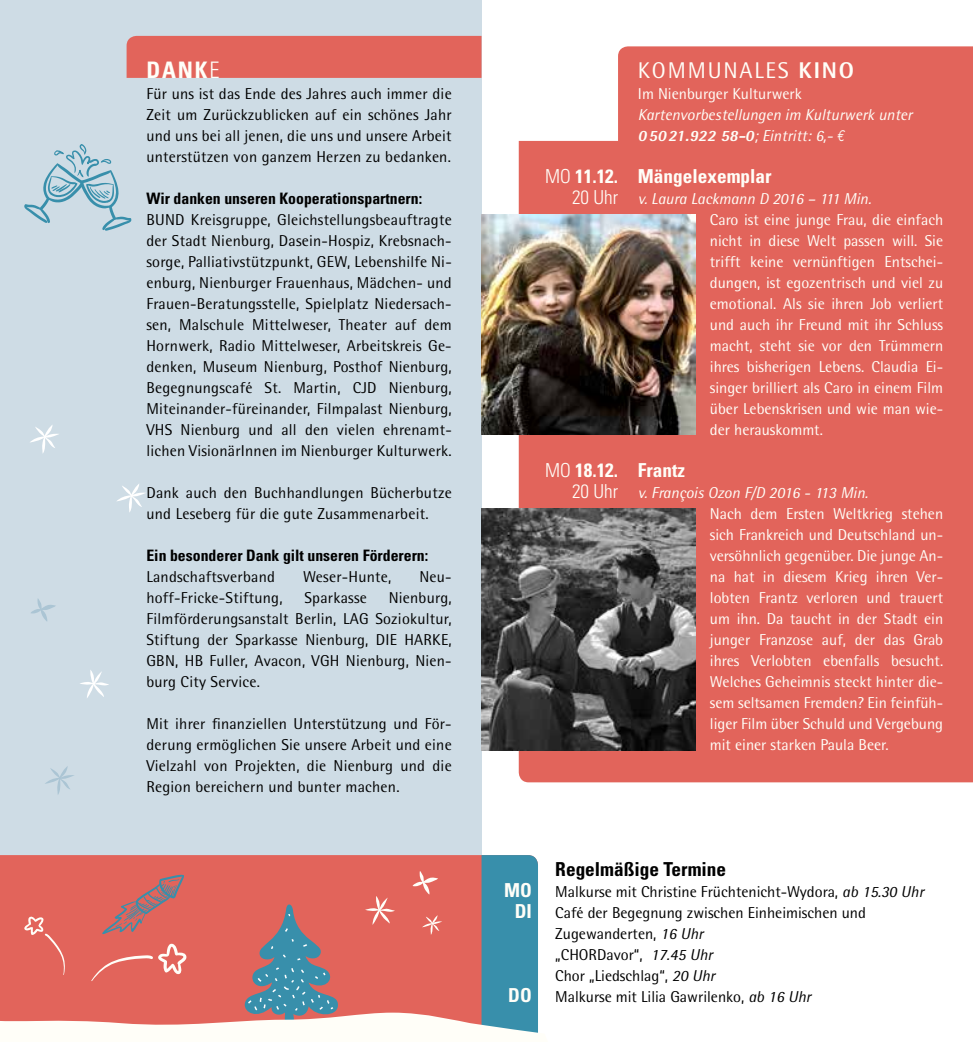
<style>
.page{position:relative;width:973px;height:1042px;background:#fff}
.page>*{position:absolute;margin:0;border:0;box-sizing:border-box;transform-origin:0 0}
.t1{font:300 condensed 22.75px "Univers";letter-spacing:.08em;color:#fff}
.t2{font:22.75px "AT Rotis Semi Sans";letter-spacing:.08em;color:#fffef8}
.t3{font:700 condensed 22.75px "Univers";color:#fffef8}
.t4{font:700 condensed 19.25px/21px "Univers";color:#fffef8;text-align:center}
.t5{font:300 condensed 19.25px/21px "Univers";color:#fffef8;text-align:right}
.t6{font:700 condensed 19.25px "Univers";color:#000}
.t7{font:15.75px/21px "AT Rotis Semi Sans";letter-spacing:.015em;color:#000;text-align:justify}
.t8{font:15.75px/21px "AT Rotis Semi Sans";color:#fffef8;text-align:justify}
.t9{font:italic 15.75px/21px "AT Rotis Semi Sans";color:#fffef8}
.t10{font:700 condensed 15.75px "Univers";color:#000}
.t11{font:15.75px "AT Rotis Semi Sans";color:#fff}
.s1{font-weight:300}
.s2{font-weight:700}
.s3{font-weight:800}
.s4{font-family:"Euro Mono"}
.s5{font-style:italic}
</style>
<div class="page">
<div style="left:0;top:0;width:481px;height:1042px;background:#cedce5"></div>
<div style="left:518px;top:141px;width:454px;height:641px;background:#e2645b"></div>
<img style="left:481px;top:214px;width:213px;height:221px">
<img style="left:481px;top:509px;width:213px;height:241px">
<div style="left:618px;top:46px;width:354px;height:105px;background:#e2645b"></div>
<div style="left:126px;top:36px;width:355px;height:42px;background:#e2645b"></div>
<svg style="left:80px;top:670px;width:29px;height:28px"></svg>
<svg style="left:30px;top:425px;width:29px;height:28px"></svg>
<svg style="left:45px;top:766px;width:29px;height:28px"></svg>
<svg style="left:117px;top:484px;width:29px;height:28px"></svg>
<svg style="left:31px;top:599px;width:25px;height:22px"></svg>
<svg style="left:24px;top:144px;width:108px;height:87px"></svg>
<svg style="left:0;top:855px;width:538px;height:187px;background:#cb7d7b"></svg>
<h1 class="t3" style="left:146px;top:56px;width:75px">DANK<span class="s1">E</span></h1>
<p class="t7" style="left:146px;top:83px;width:307px">Für uns ist das Ende des Jahres auch immer die Zeit um Zurückzublicken auf ein schönes Jahr und uns bei all jenen, die uns und unsere Arbeit unterstützen von ganzem Herzen zu bedanken.</p>
<p class="t10" style="left:146px;top:189px;width:277px">Wir danken unseren Kooperationspartnern:</p>
<p class="t7" style="left:146px;top:209px;width:307px">BUND Kreisgruppe, Gleichstellungsbeauftragte der Stadt Nienburg, Dasein-Hospiz, Krebsnach&shy;sorge, Palliativstützpunkt, GEW, Lebenshilfe Ni&shy;enburg, Nienburger Frauenhaus, Mädchen- und Frauen-Beratungsstelle, Spielplatz Niedersach&shy;sen, Malschule Mittelweser, Theater auf dem Hornwerk, Radio Mittelweser, Arbeitskreis Ge&shy;denken, Museum Nienburg, Posthof Nienburg, Begegnungscafé St. Martin, CJD Nienburg, Miteinander-füreinander, Filmpalast Nienburg, VHS Nienburg und all den vielen ehrenamt&shy;lichen VisionärInnen im Nienburger Kulturwerk.</p>
<p class="t7" style="left:146px;top:482px;width:307px">Dank auch den Buchhandlungen Bücherbutze und Leseberg für die gute Zusammenarbeit.</p>
<p class="t10" style="left:146px;top:546px;width:283px">Ein besonderer Dank gilt unseren Förderern:</p>
<p class="t7" style="left:146px;top:566px;width:130px">Landschaftsverband</p>
<p class="t7" style="left:303px;top:566px;width:90px">Weser-Hunte,</p>
<p class="t7" style="left:419px;top:566px;width:34px">Neu-</p>
<p class="t7" style="left:146px;top:587px;width:138px">hoff-Fricke-Stiftung,</p>
<p class="t7" style="left:304px;top:587px;width:64px">Sparkasse</p>
<p class="t7" style="left:146px;top:587px;width:307px;text-indent:242px">Nienburg, Filmförderungsanstalt Berlin, LAG Soziokultur, Stiftung der Sparkasse Nienburg, DIE HARKE, GBN, HB Fuller, Avacon, VGH Nienburg, Nien&shy;burg City Service.</p>
<p class="t7" style="left:146px;top:713px;width:307px">Mit ihrer finanziellen Unterstützung und För&shy;derung ermöglichen Sie unsere Arbeit und eine Vielzahl von Projekten, die Nienburg und die Region bereichern und bunter machen.</p>
<p class="t5" style="left:545px;top:165px;width:74px">MO <span class="s2">11.12.<br></span>20 Uhr</p>
<p class="t5" style="left:545px;top:459px;width:74px">MO <span class="s2">18.12.<br></span>20 Uhr</p>
<h1 class="t2" style="left:637px;top:57px;width:218px">KOMMUNALES <span class="s3">KINO</span></h1>
<p class="t8" style="left:637px;top:83px;width:165px">Im Nienburger Kulturwerk</p>
<p class="t9" style="left:637px;top:104px;width:276px">Kartenvorbestellungen im Kulturwerk unter<br><span class="s3">05021.922 58-0</span>; Eintritt: 6,- <span class="s4">€</span></p>
<p class="t4" style="left:637px;top:165px;width:135px">Mängelexemplar</p>
<p class="t9" style="left:637px;top:188px;width:235px">v. Laura Lackmann D 2016 – 111 Min.</p>
<p class="t8" style="left:709px;top:209px;width:235px">Caro ist eine junge Frau, die einfach nicht in diese Welt passen will. Sie trifft keine vernünftigen Entschei&shy;dungen, ist egozentrisch und viel zu emotional. Als sie ihren Job verliert und auch ihr Freund mit ihr Schluss macht, steht sie vor den Trümmern ihres bisherigen Lebens. Claudia Ei&shy;singer brilliert als Caro in einem Film über Lebenskrisen und wie man wie&shy;der herauskommt.</p>
<p class="t4" style="left:637px;top:459px;width:49px">Frantz</p>
<p class="t9" style="left:637px;top:482px;width:232px">v. François Ozon F/D 2016 - 113 Min.</p>
<p class="t8" style="left:709px;top:503px;width:235px">Nach dem Ersten Weltkrieg stehen sich Frankreich und Deutschland un&shy;versöhnlich gegenüber. Die junge An&shy;na hat in diesem Krieg ihren Ver&shy;lobten Frantz verloren und trauert um ihn. Da taucht in der Stadt ein junger Franzose auf, der das Grab ihres Verlobten ebenfalls besucht.<br>Welches Geheimnis steckt hinter die&shy;sem seltsamen Fremden? Ein feinfüh&shy;liger Film über Schuld und Vergebung mit einer starken Paula Beer.</p>
<h1 class="t1" style="left:709px;top:686px;width:210px">KOMMUNALES <span class="s2">KINO</span></h1>
<p class="t11" style="left:709px;top:714px;width:165px">Im Nienburg Kulturwerk</p>
<p class="t4" style="left:504px;top:879px;width:29px">MO<br>DI</p>
<p class="t4" style="left:508px;top:984px;width:25px">DO</p>
<p class="t6" style="left:555px;top:857px;width:172px">Regelmäßige Termine</p>
<p class="t7" style="left:555px;top:881px;width:370px;text-align:left">Malkurse mit Christine Früchtenicht-Wydora, <span class="s5">ab 15.30 Uhr </span>Café der Begegnung zwischen Einheimischen und Zugewanderten, <span class="s5">16 Uhr<br></span>„CHORDavor“, <span class="s5">17.45 Uhr<br></span>Chor „Liedschlag“, <span class="s5">20 Uhr<br></span>Malkurse mit Lilia Gawrilenko, <span class="s5">ab 16 Uhr</span></p>
</div>
